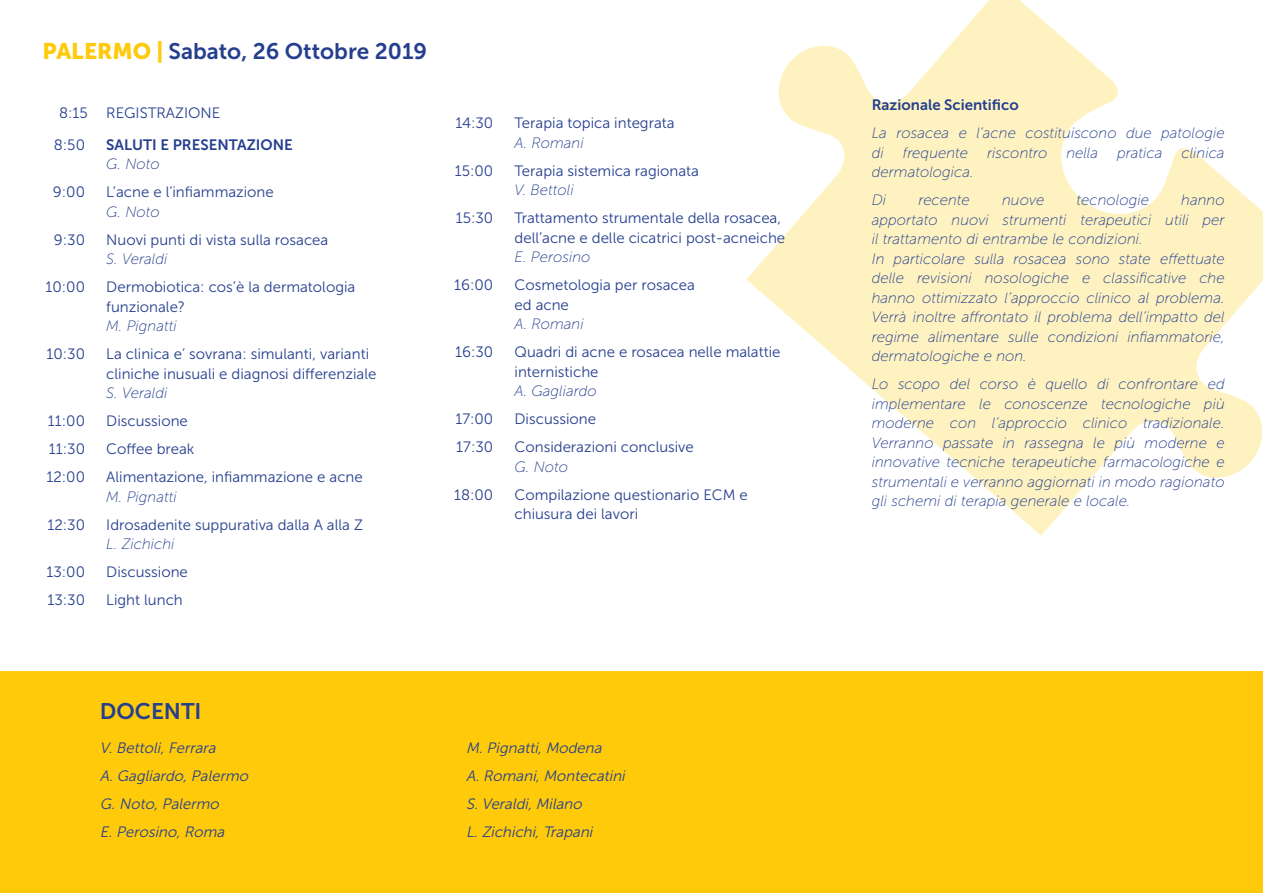
<style>
.page{position:relative;width:1263px;height:893px;background:#fff}
.page>*{position:absolute;margin:0;border:0;box-sizing:border-box;transform-origin:0 0}
.t1{font:22.5px "Museo Sans 700";color:#253f8e}
.t2{font:italic 15px/19.5px "Museo Sans 100";color:#253f8e}
.t3{font:15px/19.5px "Museo Sans 300";color:#253f8e}
.t4{font:italic 15px/28px "Museo Sans 300";color:#253f8e}
.t5{font:15px "Museo Sans 700";color:#253f8e}
.s1{font-family:"Museo Sans 900";color:#feca0a}
</style>
<div class="page">
<svg style="left:746px;top:0;width:517px;height:536px;fill:#fef2c1"></svg>
<div style="left:0;top:672px;width:1263px;height:221px;background:#feca0a"></div>
<h1 class="t1" style="left:43px;top:39px;width:386px"><span class="s1">PALERMO |</span> Sabato, 26 Ottobre 2019</h1>
<p class="t3" style="left:54px;top:96px;width:168px;line-height:32.2px;text-indent:5px">8:15 REGISTRAZIONE<br>8:50</p>
<p class="t5" style="left:106px;top:136px;width:188px">SALUTI E PRESENTAZIONE</p>
<p class="t2" style="left:106px;top:155px;width:55px">G. Noto</p>
<p class="t3" style="left:53px;top:183px;width:34px">9:00</p>
<p class="t3" style="left:106px;top:183px;width:169px">L’acne e l’infiammazione</p>
<p class="t2" style="left:106px;top:202px;width:55px">G. Noto</p>
<p class="t3" style="left:54px;top:230px;width:33px">9:30</p>
<p class="t3" style="left:106px;top:230px;width:223px">Nuovi punti di vista sulla rosacea</p>
<p class="t2" style="left:106px;top:250px;width:63px">S. Veraldi</p>
<p class="t3" style="left:46px;top:278px;width:41px">10:00</p>
<p class="t3" style="left:106px;top:278px;width:250px">Dermobiotica: cos’è la dermatologia funzionale?</p>
<p class="t2" style="left:106px;top:317px;width:72px">M. Pignatti</p>
<p class="t3" style="left:46px;top:345px;width:40px">10:30</p>
<p class="t3" style="left:106px;top:345px;width:272px">La clinica e’ sovrana: simulanti, varianti cliniche inusuali e diagnosi differenziale</p>
<p class="t2" style="left:106px;top:384px;width:63px">S. Veraldi</p>
<p class="t3" style="left:48px;top:412px;width:39px">11:00</p>
<p class="t3" style="left:106px;top:412px;width:83px">Discussione</p>
<p class="t3" style="left:49px;top:440px;width:38px">11:30</p>
<p class="t3" style="left:106px;top:440px;width:90px">Coffee break</p>
<p class="t3" style="left:46px;top:468px;width:40px">12:00</p>
<p class="t3" style="left:106px;top:468px;width:258px">Alimentazione, infiammazione e acne</p>
<p class="t2" style="left:106px;top:487px;width:72px">M. Pignatti</p>
<p class="t3" style="left:47px;top:515px;width:39px">12:30</p>
<p class="t3" style="left:106px;top:515px;width:258px">Idrosadenite suppurativa dalla A alla Z</p>
<p class="t2" style="left:106px;top:535px;width:70px">L. Zichichi</p>
<p class="t3" style="left:46px;top:563px;width:40px">13:00</p>
<p class="t3" style="left:106px;top:563px;width:83px">Discussione</p>
<p class="t3" style="left:47px;top:591px;width:39px">13:30</p>
<p class="t3" style="left:106px;top:591px;width:78px">Light lunch</p>
<p class="t3" style="left:455px;top:113px;width:39px">14:30</p>
<p class="t3" style="left:514px;top:113px;width:162px">Terapia topica integrata</p>
<p class="t2" style="left:514px;top:133px;width:71px">A. Romani</p>
<p class="t3" style="left:455px;top:161px;width:40px">15:00</p>
<p class="t3" style="left:514px;top:161px;width:186px">Terapia sistemica ragionata</p>
<p class="t2" style="left:514px;top:180px;width:61px">V. Bettoli</p>
<p class="t3" style="left:456px;top:208px;width:39px">15:30</p>
<p class="t3" style="left:514px;top:208px;width:272px">Trattamento strumentale della rosacea, dell’acne e delle cicatrici post-acneiche</p>
<p class="t2" style="left:514px;top:247px;width:77px">E. Perosino</p>
<p class="t3" style="left:454px;top:275px;width:41px">16:00</p>
<p class="t3" style="left:514px;top:275px;width:182px">Cosmetologia per rosacea ed acne</p>
<p class="t2" style="left:514px;top:314px;width:71px">A. Romani</p>
<p class="t3" style="left:455px;top:342px;width:40px">16:30</p>
<p class="t3" style="left:514px;top:342px;width:267px">Quadri di acne e rosacea nelle malattie internistiche</p>
<p class="t2" style="left:514px;top:381px;width:84px">A. Gagliardo</p>
<p class="t3" style="left:455px;top:409px;width:39px">17:00</p>
<p class="t3" style="left:514px;top:409px;width:83px">Discussione</p>
<p class="t3" style="left:456px;top:437px;width:38px">17:30</p>
<p class="t3" style="left:514px;top:437px;width:181px">Considerazioni conclusive</p>
<p class="t2" style="left:514px;top:457px;width:55px">G. Noto</p>
<p class="t3" style="left:454px;top:485px;width:41px">18:00</p>
<p class="t3" style="left:514px;top:485px;width:235px">Compilazione questionario ECM e chiusura dei lavori</p>
<h1 class="t1" style="left:100px;top:698px;width:103px">DOCENTI</h1>
<p class="t4" style="left:100px;top:734px;width:153px">V.Bettoli,Ferrara<br>A.Gagliardo,Palermo<br>G.Noto,Palermo<br>E.Perosino,Roma</p>
<p class="t4" style="left:466px;top:734px;width:164px">M.Pignatti,Modena<br>A.Romani,Montecatini<br>S.Veraldi,Milano<br>L.Zichichi,Trapani</p>
<p class="t5" style="left:872px;top:97px;width:148px">Razionale Scientifico</p>
<p class="t2" style="left:872px;top:123px;width:354px">La rosacea e l’acne costituiscono due patologie di</p>
<p class="t2" style="left:903px;top:143px;width:67px">frequente</p>
<p class="t2" style="left:987px;top:143px;width:62px">riscontro</p>
<p class="t2" style="left:1066px;top:143px;width:33px">nella</p>
<p class="t2" style="left:1117px;top:143px;width:47px">pratica</p>
<p class="t2" style="left:1181px;top:143px;width:45px">clinica</p>
<p class="t2" style="left:872px;top:158px;width:103px;line-height:28px">dermatologica.<br>Di</p>
<p class="t2" style="left:872px;top:190px;width:354px;text-indent:309px">hanno apportato nuovi strumenti terapeutici utili per il trattamento di entrambe le condizioni.<br>In particolare sulla rosacea sono state effettuate delle revisioni nosologiche e classificative che hanno ottimizzato l’approccio clinico al problema.<br>Verrà inoltre affrontato il problema dell’impatto del regime alimentare sulle condizioni infiammatorie, dermatologiche e non.</p>
<p class="t2" style="left:872px;top:374px;width:354px;text-align:justify">Lo scopo del corso è quello di confrontare ed implementare le conoscenze tecnologiche più moderne con l’approccio clinico tradizionale.<br>Verranno passate in rassegna le più moderne e innovative tecniche terapeutiche farmacologiche e strumentali e verranno aggiornati in modo ragionato gli schemi di terapia generale e locale.</p>
<p class="t2" style="left:918px;top:190px;width:53px">recente</p>
<p class="t2" style="left:1002px;top:190px;width:44px">nuove</p>
<p class="t2" style="left:1076px;top:190px;width:74px">tecnologie</p>
</div>
